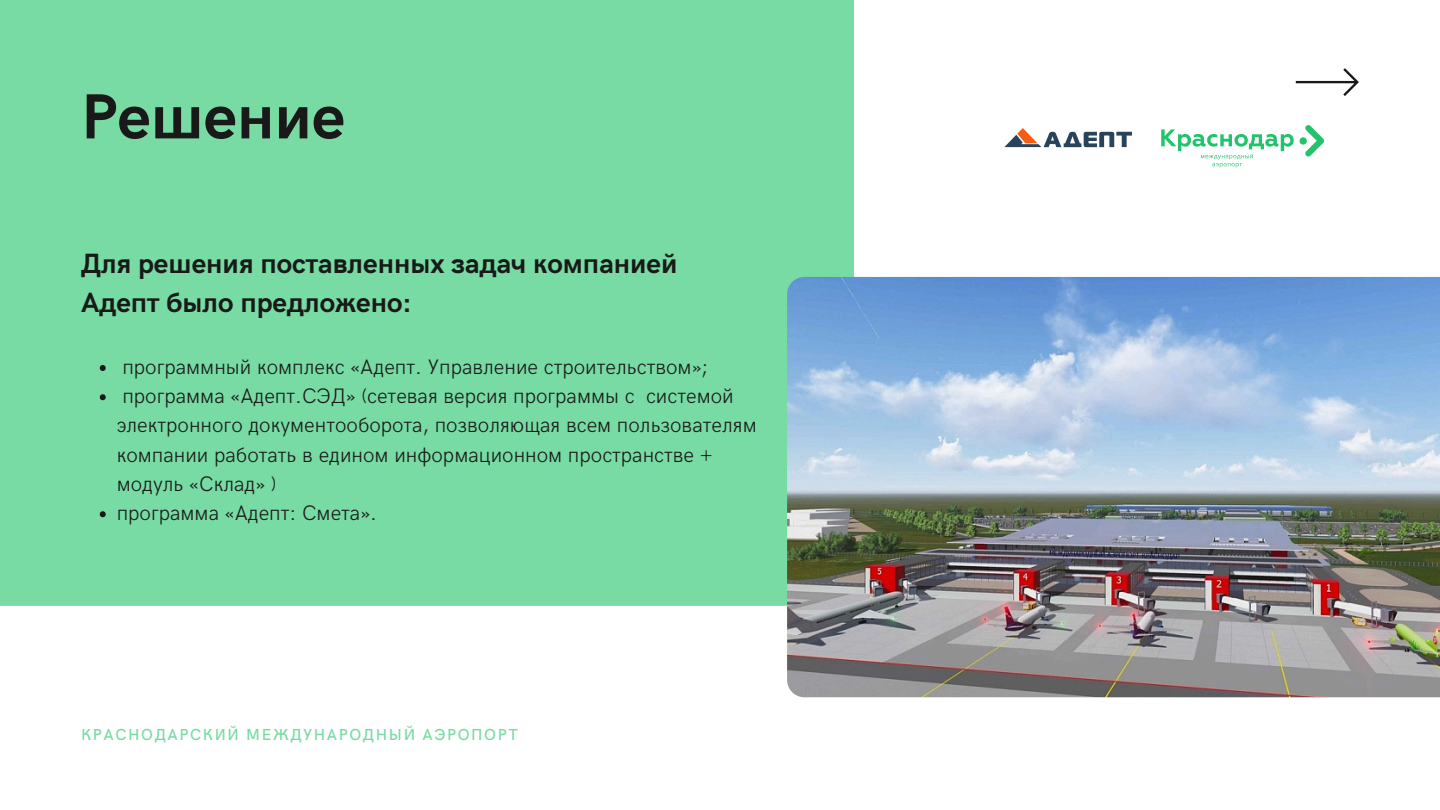
<style>
.page{position:relative;width:1440px;height:810px;background:#fff}
.page>*{position:absolute;margin:0;border:0;box-sizing:border-box;transform-origin:0 0}
.t1{font:700 64px "HK Grotesk";color:#191919}
.t2{font:700 28px/39px "HK Grotesk";color:#191919}
.t3{font:300 21px/29.2px "HK Grotesk";color:#191919}
.t4{font:500 16px "HK Grotesk";letter-spacing:.1em;color:#77dba3}
</style>
<div class="page">
<div style="left:0;top:0;width:854px;height:606px;background:#77dba3"></div>
<svg style="left:1296px;top:68px;width:63px;height:28px"></svg>
<svg style="left:1161px;top:125px;width:163px;height:43px"></svg>
<img style="left:1005px;top:128px;width:126px;height:20px">
<img style="left:787px;top:277px;width:653px;height:420px">
<svg style="left:100px;top:365px;width:6px;height:6px"></svg>
<svg style="left:100px;top:394px;width:6px;height:6px"></svg>
<svg style="left:100px;top:511px;width:6px;height:6px"></svg>
<h2 class="t1" style="left:81px;top:81px;width:266px">Решение</h2>
<p class="t2" style="left:81px;top:246px;width:594px">Для решения поставленных задач компанией<br>Адепт было предложено:</p>
<p class="t3" style="left:122px;top:353px;width:587px">п рограммны й комплекс «Адепт. Уп равление строительством»;</p>
<p class="t3" style="left:117px;top:382px;width:642px">п рограмма «Адепт.СЭД» (сетевая версия п рограммы с системой электронного документооборота, позволяющая всем пользователям компани и работать в еди ном и нформационном п ространстве + модуль «Склад» )</p>
<p class="t3" style="left:117px;top:499px;width:262px">п рограмма «Адепт: Смета».</p>
<p class="t4" style="left:81px;top:726px;width:438px">КРАСНОДАРСКИЙ МЕЖДУНАРОДНЫЙ АЭРОПОРТ</p>
</div>
